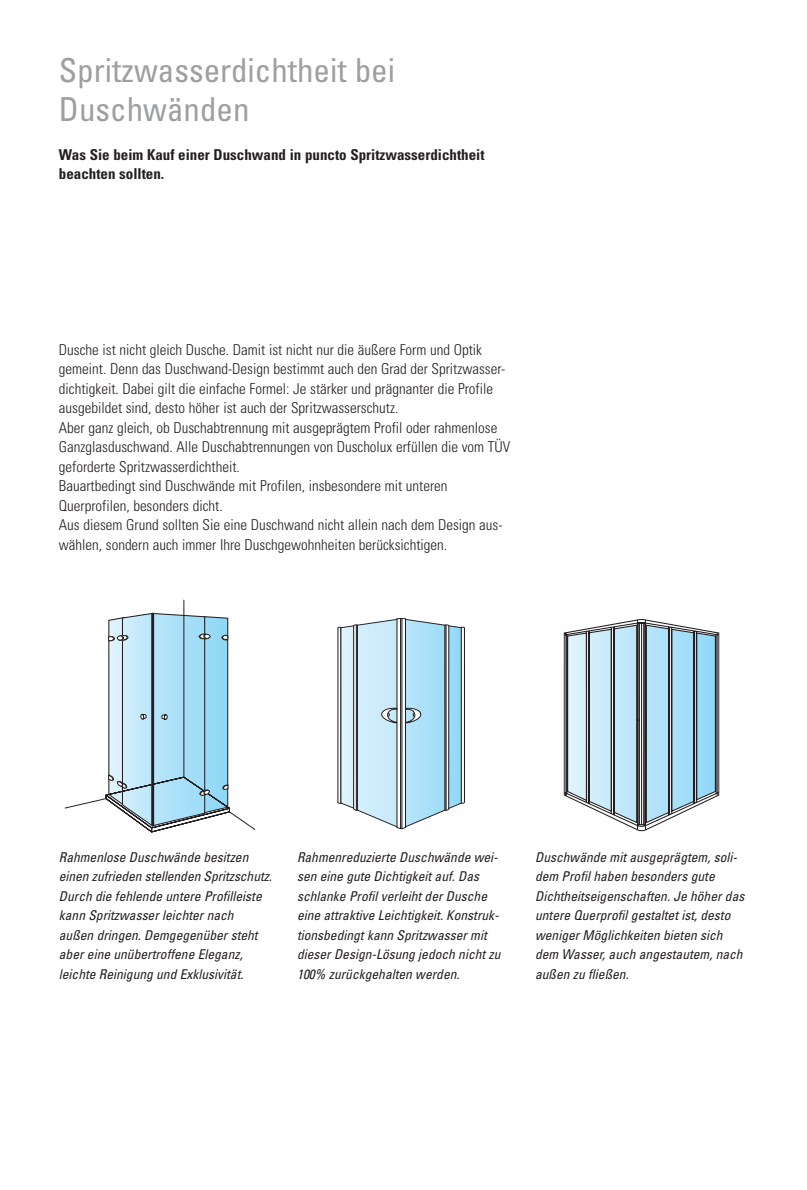
<style>
.page{position:relative;width:807px;height:1190px;background:#fff}
.page>*{position:absolute;margin:0;border:0;box-sizing:border-box;transform-origin:0 0}
.t1{font:condensed 33px/39px "Univers";color:#9d9fa2}
.t2{font:300 condensed 15px/19.5px "Univers";color:#231f20}
.t3{font:700 condensed 15px/19.5px "Univers";color:#231f20}
.t4{font:italic condensed 13.5px/19.5px "Univers";color:#231f20}
</style>
<div class="page">
<svg style="left:564px;top:619px;width:156px;height:213px;background:#aac6d3"></svg>
<hr style="left:717px;top:634px;width:1px;height:159px;background:#231f20">
<svg style="left:337px;top:617px;width:128px;height:212px"></svg>
<hr style="left:184px;top:600px;width:1px;height:177px;background:#231f20">
<svg style="left:65px;top:612px;width:190px;height:220px"></svg>
<h1 class="t1" style="left:59px;top:53px;width:338px">Spritzwasserdichtheit bei<br>Duschwänden</h1>
<p class="t3" style="left:59px;top:146px;width:427px">Was Sie beim Kauf einer Duschwand in puncto Spritzwasserdichtheit beachten sollten.</p>
<p class="t2" style="left:59px;top:341px;width:453px">Dusche ist nicht gleich Dusche. Damit ist nicht nur die äußere Form und Optik gemeint. Denn das Duschwand-Design bestimmt auch den Grad der Spritzwasser&shy;dichtigkeit. Dabei gilt die einfache Formel: Je stärker und prägnanter die Profile ausgebildet sind, desto höher ist auch der Spritzwasserschutz.<br>Aber ganz gleich, ob Duschabtrennung mit ausgeprägtem Profil oder rahmenlose Ganzglasduschwand. Alle Duschabtrennungen von Duscholux erfüllen die vom TÜV geforderte Spritzwasserdichtheit.<br>Bauartbedingt sind Duschwände mit Profilen, insbesondere mit unteren Querprofilen, besonders dicht.<br>Aus diesem Grund sollten Sie eine Duschwand nicht allein nach dem Design aus&shy;wählen, sondern auch immer Ihre Duschgewohnheiten berücksichtigen.</p>
<p class="t4" style="left:59px;top:848px;width:215px">Rahmenlose Duschwände besitzen einen zufrieden stellenden Spritzschutz.<br>Durch die fehlende untere Profilleiste kann Spritzwasser leichter nach<br>außen dringen. Demgegenüber steht aber eine unübertroffene Eleganz, leichte Reinigung und Exklusivität.</p>
<p class="t4" style="left:297px;top:848px;width:205px">Rahmenreduzierte Duschwände wei&shy;sen eine gute Dichtigkeit auf. Das schlanke Profil verleiht der Dusche eine attraktive Leichtigkeit. Konstruk&shy;tionsbedingt kann Spritzwasser mit dieser Design-Lösung jedoch nicht zu 100% zurückgehalten werden.</p>
<p class="t4" style="left:535px;top:848px;width:211px">Duschwände mit ausgeprägtem, soli&shy;dem Profil haben besonders gute Dichtheitseigenschaften. Je höher das untere Querprofil gestaltet ist, desto weniger Möglichkeiten bieten sich dem Wasser, auch angestautem, nach außen zu fließen.</p>
</div>
